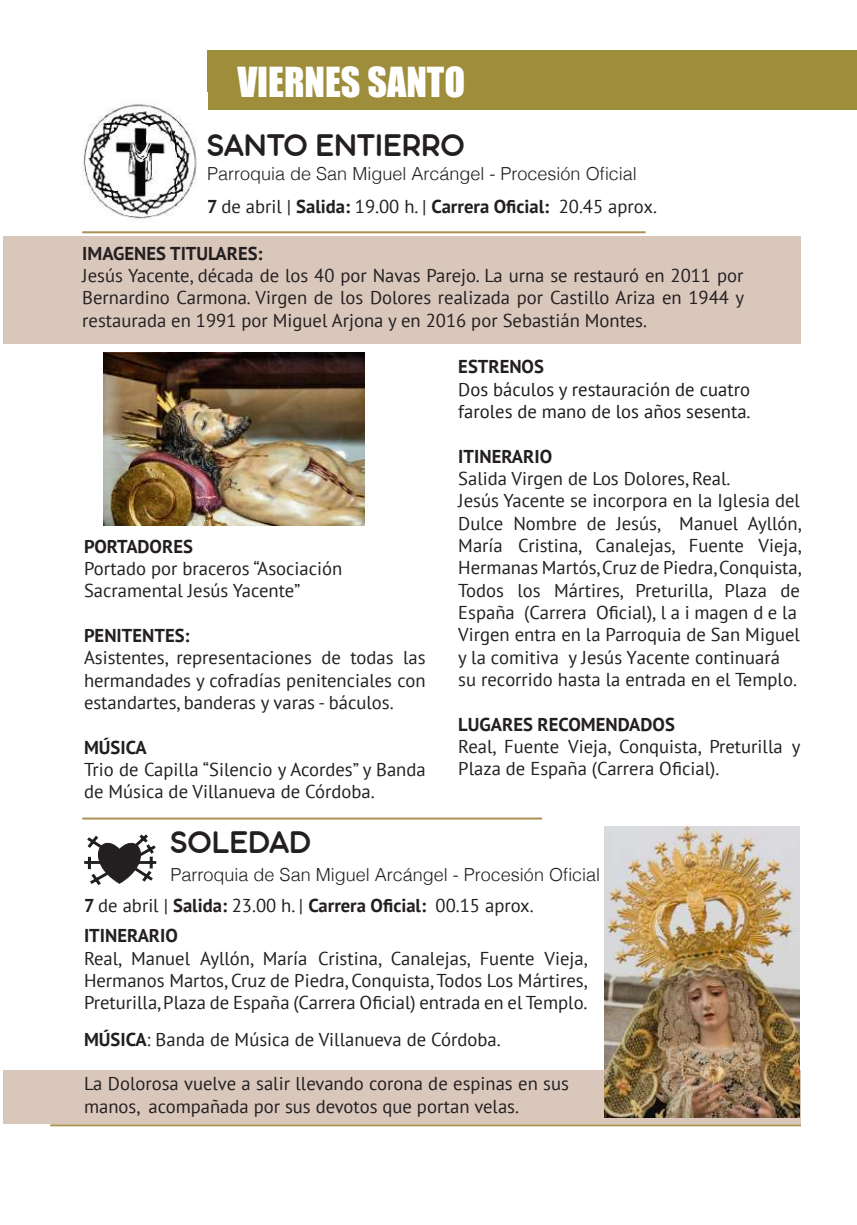
<style>
.page{position:relative;width:857px;height:1225px;background:#fff}
.page>*{position:absolute;margin:0;border:0;box-sizing:border-box;transform-origin:0 0}
.t1{font:38px "Impact";color:#fff}
.t2{font:34px "Aristotelica Display Trial Dm Bd";color:#231f20}
.t3{font:18.6px/22.4px "PT Sans";color:#231f20}
.t4{font:700 18.6px "PT Sans";color:#231f20}
.t5{font:18.6px/22.4px "PT Sans";color:#1a1a1a}
.t6{font:300 18px "Helvetica";color:#231f20}
.s1{font-weight:700}
.s2{font-style:inherit}
</style>
<div class="page">
<hr style="left:50px;top:1124px;width:750px;height:2px;background:#ab9154">
<div style="left:4px;top:1070px;width:796px;height:54px;background:#d9c7bc"></div>
<img style="left:103px;top:352px;width:261px;height:173px">
<div style="left:4px;top:236px;width:796px;height:107px;background:#d9c7bc"></div>
<div style="left:207px;top:51px;width:649px;height:59px;background:#9e8d3b"></div>
<hr style="left:82px;top:231px;width:563px;height:2px;background:#ab9154">
<svg style="left:84px;top:834px;width:73px;height:51px"></svg>
<img style="left:604px;top:826px;width:194px;height:291px">
<img style="left:82px;top:102px;width:115px;height:118px">
<hr style="left:82px;top:817px;width:459px;height:2px;background:#ab9154">
<h1 class="t1" style="left:237px;top:53px;width:229px">VIERNES SANTO</h1>
<h2 class="t2" style="left:207px;top:126px;width:259px">SANTO ENTIERRO</h2>
<p class="t6" style="left:207px;top:159px;width:431px">Parroquia de San Miguel Arcángel - Procesión Oficial</p>
<p class="t3" style="left:207px;top:195px;width:451px"><span class="s1">7</span> de abril | <span class="s1">Salida:</span> 19.00 h. | <span class="s1">Carrera Oficial:</span> 20.45 aprox.</p>
<p class="t4" style="left:82px;top:241px;width:182px">IMAGENES TITULARES:</p>
<p class="t3" style="left:82px;top:264px;width:663px;text-align:justify">Jesús Yacente, década de los 40 por Navas Parejo. La urna se restauró en 2011 por Bernardino Carmona. Virgen de los Dolores realizada por Castillo Ariza en 1944 y restaurada en 1991 por Miguel Arjona y en 2016 por Sebastián Montes.</p>
<p class="t4" style="left:84px;top:534px;width:110px">PORTADORES</p>
<p class="t3" style="left:84px;top:557px;width:260px">Portado por braceros “Asociación<br>Sacramental Jesús Yacente”</p>
<p class="t4" style="left:84px;top:623px;width:107px">PENITENTES:</p>
<p class="t3" style="left:84px;top:646px;width:343px;text-align:justify">Asistentes, representaciones de todas las hermandades y cofradías penitenciales con estandartes, banderas y varas - báculos.</p>
<p class="t4" style="left:84px;top:735px;width:64px">MÚSICA</p>
<p class="t3" style="left:84px;top:758px;width:343px">Trio de Capilla “Silencio y Acordes” y Banda de Música de Villanueva de Córdoba.</p>
<h2 class="t2" style="left:170px;top:823px;width:142px">SOLEDAD</h2>
<p class="t4" style="left:458px;top:354px;width:87px">ESTRENOS</p>
<p class="t5" style="left:458px;top:377px;width:294px">Dos báculos y restauración de cuatro faroles de mano de los años sesenta.</p>
<p class="t4" style="left:458px;top:444px;width:95px">ITINERARIO</p>
<p class="t3" style="left:458px;top:467px;width:344px">Salida Virgen de Los Dolores, Real.<br>Jesús Yacente se incorpora en la Iglesia del Dulce Nombre de Jesús, Manuel Ayllón, María Cristina, Canalejas, Fuente Vieja, Hermanas Martós, Cruz de Piedra, Conquista, Todos los Mártires, Preturilla, Plaza de España (Carrera Oficial), l a i magen d e la Virgen entra en la Parroquia de San Miguel y la comitiva y Jesús Yacente continuará su recorrido ha<span class="s2">s</span>ta la entrada en el Templo.</p>
<p class="t4" style="left:458px;top:711px;width:218px">LUGARES RECOMENDADOS</p>
<p class="t3" style="left:458px;top:734px;width:343px">Real, Fuente Vieja, Conquista, Preturilla y<br>Plaza de España (Carrera Oficial).</p>
<p class="t6" style="left:170px;top:859px;width:431px">Parroquia de San Miguel Arcángel - Procesión Oficial</p>
<p class="t3" style="left:84px;top:894px;width:451px"><span class="s1">7</span> de abril | <span class="s1">Salida:</span> 23.00 h. | <span class="s1">Carrera Oficial:</span> 00.15 aprox.</p>
<p class="t4" style="left:84px;top:923px;width:95px">ITINERARIO</p>
<p class="t3" style="left:84px;top:946px;width:504px;text-align:justify">Real, Manuel Ayllón, María Cristina, Canalejas, Fuente Vieja, Hermanos Martos, Cruz de Piedra, Conquista, Todos Los Mártires, Preturilla, Plaza de España (Carrera Oficial) entrada en el Templo.</p>
<p class="t3" style="left:84px;top:1027px;width:418px"><span class="s1">MÚSICA</span>: Banda de Música de Villanueva de Córdoba.</p>
<p class="t3" style="left:84px;top:1072px;width:486px">La Dolorosa vuelve a salir llevando corona de espinas en sus manos, acompañada por sus devotos que portan velas.</p>
</div>
